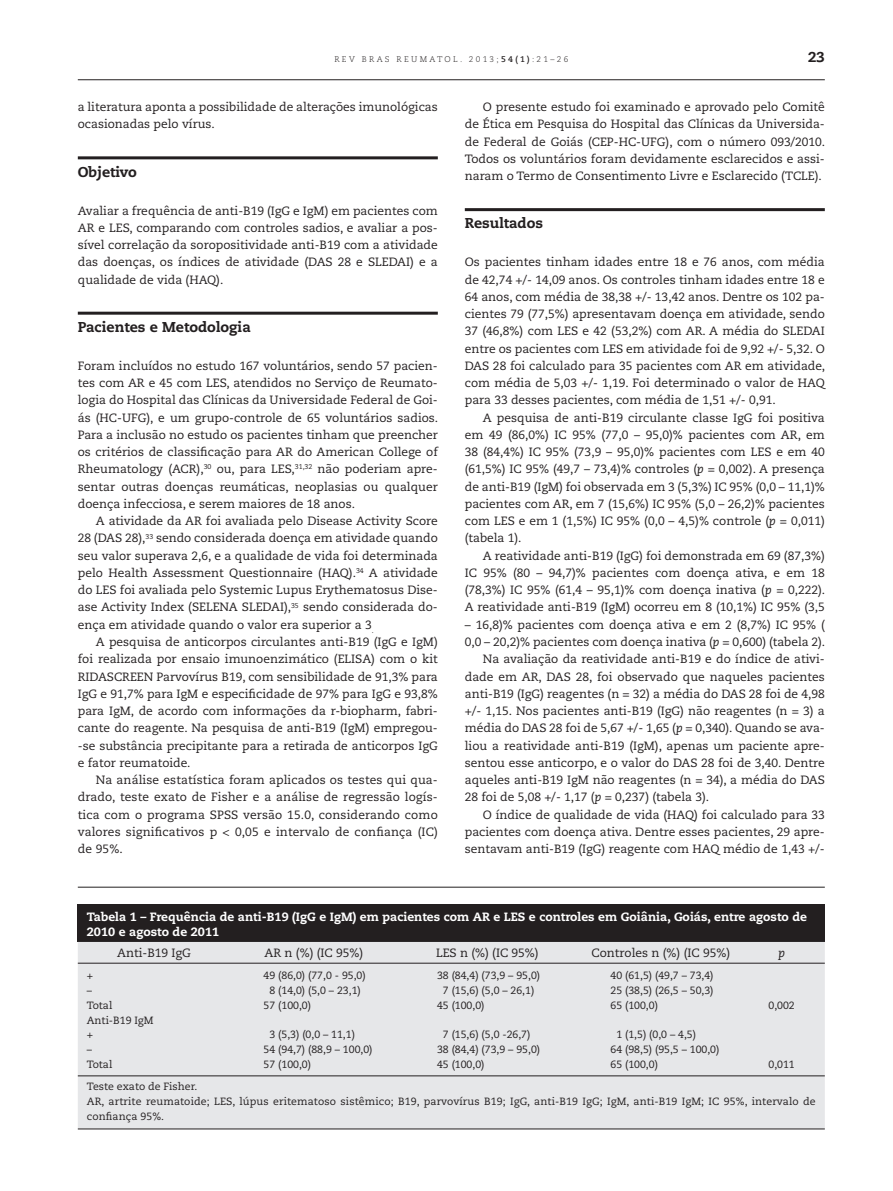
<style>
.page{position:relative;width:893px;height:1191px;background:#fff}
.page>*{position:absolute;margin:0;border:0;box-sizing:border-box;transform-origin:0 0}
.t1{font:800 14.25px "Caecilia LT Std";color:#231f20}
.t2{font:12px/17.2px "Caecilia LT Std";color:#231f20;text-align:justify}
.t3{font:800 12px/15px "Caecilia LT Std";color:#fff}
.t4{font:italic 12px "Caecilia LT Std";color:#231f20}
.t5{font:10.5px/15px "Caecilia LT Std";color:#231f20}
.t6{font:300 8.25px "Caecilia LT Std";letter-spacing:.28em;color:#231f20}
.s1{font-weight:700}
.s2{font-style:italic}
</style>
<div class="page">
<hr style="left:78px;top:79px;width:747px;height:1px;background:#231f20">
<div style="left:78px;top:904px;width:747px;height:38px;background:#231f20"></div>
<div style="left:78px;top:942px;width:747px;height:186px;background:#e6e7e9"></div>
<hr style="left:78px;top:1128px;width:747px;height:1px;background:#231f20">
<hr style="left:78px;top:962px;width:747px;height:1px;background:#231f20">
<hr style="left:78px;top:1075px;width:747px;height:1px;background:#231f20">
<hr style="left:78px;top:886px;width:747px;height:1px;background:#231f20">
<hr style="left:78px;top:156px;width:360px;height:3px;background:#231f20">
<hr style="left:78px;top:312px;width:360px;height:3px;background:#231f20">
<hr style="left:465px;top:208px;width:360px;height:3px;background:#231f20">
<p class="t6" style="left:334px;top:54px;width:235px">REV BRAS REUMATOL. 2013;<span class="s1">54(1)</span>:21–26</p>
<p class="t1" style="left:808px;top:51px;width:18px">23</p>
<p class="t2" style="left:78px;top:99px;width:361px">a literatura aponta a possibilidade de alterações imunológicas ocasionadas pelo vírus.</p>
<p class="t1" style="left:78px;top:166px;width:60px">Objetivo</p>
<p class="t2" style="left:78px;top:203px;width:361px">Avaliar a frequência de anti-B19 (IgG e IgM) em pacientes com AR e LES, comparando com controles sadios, e avaliar a pos&shy;sível correlação da soropositividade anti-B19 com a atividade das doenças, os índices de atividade (DAS 28 e SLEDAI) e a qualidade de vida (HAQ).</p>
<p class="t1" style="left:78px;top:321px;width:175px">Pacientes e Metodologia</p>
<p class="t2" style="left:78px;top:358px;width:362px">Foram incluídos no estudo 167 voluntários, sendo 57 pacien&shy;tes com AR e 45 com LES, atendidos no Serviço de Reumato&shy;logia do Hospital das Clínicas da Universidade Federal de Goi&shy;ás (HC-UFG), e um grupo-controle de 65 voluntários sadios.<br>Para a inclusão no estudo os pacientes tinham que preencher os critérios de classificação para AR do American College of Rheumatology (ACR),<sup>30</sup> ou, para LES,<sup>31,32</sup> não poderiam apre&shy;sentar outras doenças reumáticas, neoplasias ou qualquer doença infecciosa, e serem maiores de 18 anos.</p>
<p class="t2" style="left:78px;top:513px;width:361px;text-indent:18px">A atividade da AR foi avaliada pelo Disease Activity Score 28 (DAS 28),<sup>33</sup> sendo considerada doença em atividade quando seu valor superava 2,6, e a qualidade de vida foi determinada pelo Health Assessment Questionnaire (HAQ).<sup>34</sup> A atividade do LES foi avaliada pelo Systemic Lupus Erythematosus Dise&shy;ase Activity Index (SELENA SLEDAI),<sup>35</sup> sendo considerada do&shy;ença em atividade quando o valor era superior a 3<sub>.</sub></p>
<p class="t2" style="left:78px;top:634px;width:361px;text-indent:18px">A pesquisa de anticorpos circulantes anti-B19 (IgG e IgM) foi realizada por ensaio imunoenzimático (ELISA) com o kit RIDASCREEN Parvovírus B19, com sensibilidade de 91,3% para IgG e 91,7% para IgM e especificidade de 97% para IgG e 93,8% para IgM, de acordo com informações da r-biopharm, fabri&shy;cante do reagente. Na pesquisa de anti-B19 (IgM) empregou--se substância precipitante para a retirada de anticorpos IgG e fator reumatoide.</p>
<p class="t2" style="left:78px;top:772px;width:361px;text-indent:18px">Na análise estatística foram aplicados os testes qui qua&shy;drado, teste exato de Fisher e a análise de regressão logís&shy;tica com o programa SPSS versão 15.0, considerando como valores significativos p &lt; 0,05 e intervalo de confiança (IC) de 95%.</p>
<p class="t2" style="left:465px;top:99px;width:362px;text-indent:18px">O presente estudo foi examinado e aprovado pelo Comitê de Ética em Pesquisa do Hospital das Clínicas da Universida&shy;de Federal de Goiás (CEP-HC-UFG), com o número 093/2010.<br>Todos os voluntários foram devidamente esclarecidos e assi&shy;naram o Termo de Consentimento Livre e Esclarecido (TCLE).</p>
<p class="t1" style="left:465px;top:217px;width:80px">Resultados</p>
<p class="t2" style="left:465px;top:254px;width:362px">Os pacientes tinham idades entre 18 e 76 anos, com média de 42,74 +/- 14,09 anos. Os controles tinham idades entre 18 e 64 anos, com média de 38,38 +/- 13,42 anos. Dentre os 102 pa&shy;cientes 79 (77,5%) apresentavam doença em atividade, sendo 37 (46,8%) com LES e 42 (53,2%) com AR. A média do SLEDAI entre os pacientes com LES em atividade foi de 9,92 +/- 5,32. O DAS 28 foi calculado para 35 pacientes com AR em atividade, com média de 5,03 +/- 1,19. Foi determinado o valor de HAQ para 33 desses pacientes, com média de 1,51 +/- 0,91.</p>
<p class="t2" style="left:465px;top:410px;width:362px;text-indent:18px">A pesquisa de anti-B19 circulante classe IgG foi positiva em 49 (86,0%) IC 95% (77,0 – 95,0)% pacientes com AR, em 38 (84,4%) IC 95% (73,9 – 95,0)% pacientes com LES e em 40 (61,5%) IC 95% (49,7 – 73,4)% controles (<span class="s2">p</span> = 0,002). A presença de anti-B19 (IgM) foi observada em 3 (5,3%) IC 95% (0,0 – 11,1)% pacientes com AR, em 7 (15,6%) IC 95% (5,0 – 26,2)% pacientes com LES e em 1 (1,5%) IC 95% (0,0 – 4,5)% controle (<span class="s2">p</span> = 0,011) (tabela 1).</p>
<p class="t2" style="left:465px;top:548px;width:362px;text-indent:18px">A reatividade anti-B19 (IgG) foi demonstrada em 69 (87,3%)<br>IC 95% (80 – 94,7)% pacientes com doença ativa, e em 18 (78,3%) IC 95% (61,4 – 95,1)% com doença inativa (<span class="s2">p</span> = 0,222).<br>A reatividade anti-B19 (IgM) ocorreu em 8 (10,1%) IC 95% (3,5</p>
<p class="t2" style="left:465px;top:617px;width:361px">– 16,8)% pacientes com doença ativa e em 2 (8,7%) IC 95% (</p>
<p class="t2" style="left:465px;top:634px;width:362px">0,0 – 20,2)% pacientes com doença inativa (<span class="s2">p</span> = 0,600) (tabela 2).</p>
<p class="t2" style="left:483px;top:651px;width:343px">Na avaliação da reatividade anti-B19 e do índice de ativi-</p>
<p class="t2" style="left:465px;top:668px;width:361px">dade em AR, DAS 28, foi observado que naqueles pacientes</p>
<p class="t2" style="left:465px;top:686px;width:361px">anti-B19 (IgG) reagentes (n = 32) a média do DAS 28 foi de 4,98</p>
<p class="t2" style="left:465px;top:703px;width:361px">+/- 1,15. Nos pacientes anti-B19 (IgG) não reagentes (n = 3) a</p>
<p class="t2" style="left:465px;top:720px;width:361px">média do DAS 28 foi de 5,67 +/- 1,65 (<span class="s2">p</span> = 0,340). Quando se ava-</p>
<p class="t2" style="left:465px;top:737px;width:361px">liou a reatividade anti-B19 (IgM), apenas um paciente apre-</p>
<p class="t2" style="left:465px;top:755px;width:361px">sentou esse anticorpo, e o valor do DAS 28 foi de 3,40. Dentre</p>
<p class="t2" style="left:465px;top:772px;width:361px">aqueles anti-B19 IgM não reagentes (n = 34), a média do DAS</p>
<p class="t2" style="left:465px;top:789px;width:246px">28 foi de 5,08 +/- 1,17 (<span class="s2">p</span> = 0,237) (tabela 3).</p>
<p class="t2" style="left:483px;top:806px;width:343px">O índice de qualidade de vida (HAQ) foi calculado para 33</p>
<p class="t2" style="left:465px;top:824px;width:361px">pacientes com doença ativa. Dentre esses pacientes, 29 apre-</p>
<p class="t2" style="left:465px;top:841px;width:361px">sentavam anti-B19 (IgG) reagente com HAQ médio de 1,43 +/-</p>
<p class="t3" style="left:87px;top:910px;width:722px">Tabela 1 – Frequência de anti-B19 (IgG e IgM) em pacientes com AR e LES e controles em Goiânia, Goiás, entre agosto de<br>2010 e agosto de 2011</p>
<p class="t2" style="left:117px;top:945px;width:75px">Anti-B19 IgG</p>
<p class="t2" style="left:265px;top:945px;width:100px">AR n (%) (IC 95%)</p>
<p class="t2" style="left:436px;top:945px;width:104px">LES n (%) (IC 95%)</p>
<p class="t2" style="left:592px;top:945px;width:140px">Controles n (%) (IC 95%)</p>
<p class="t4" style="left:778px;top:948px;width:8px">p</p>
<p class="t5" style="left:87px;top:968px;width:8px">+</p>
<p class="t5" style="left:264px;top:968px;width:104px">49 (86,0) (77,0 - 95,0)</p>
<p class="t5" style="left:437px;top:968px;width:105px">38 (84,4) (73,9 – 95,0)</p>
<p class="t5" style="left:610px;top:968px;width:105px">40 (61,5) (49,7 – 73,4)</p>
<p class="t5" style="left:87px;top:983px;width:7px">–</p>
<p class="t5" style="left:269px;top:983px;width:93px">8 (14,0) (5,0 – 23,1)</p>
<p class="t5" style="left:443px;top:983px;width:93px">7 (15,6) (5,0 – 26,1)</p>
<p class="t5" style="left:610px;top:983px;width:105px">25 (38,5) (26,5 – 50,3)</p>
<p class="t5" style="left:87px;top:998px;width:27px">Total</p>
<p class="t5" style="left:264px;top:998px;width:49px">57 (100,0)</p>
<p class="t5" style="left:437px;top:998px;width:49px">45 (100,0)</p>
<p class="t5" style="left:610px;top:998px;width:49px">65 (100,0)</p>
<p class="t5" style="left:768px;top:998px;width:28px">0,002</p>
<p class="t5" style="left:87px;top:1013px;width:68px">Anti-B19 IgM +</p>
<p class="t5" style="left:269px;top:1028px;width:87px">3 (5,3) (0,0 – 11,1)</p>
<p class="t5" style="left:443px;top:1028px;width:89px">7 (15,6) (5,0 -26,7)</p>
<p class="t5" style="left:616px;top:1028px;width:81px">1 (1,5) (0,0 – 4,5)</p>
<p class="t5" style="left:87px;top:1043px;width:7px">–</p>
<p class="t5" style="left:264px;top:1043px;width:110px">54 (94,7) (88,9 – 100,0)</p>
<p class="t5" style="left:437px;top:1043px;width:105px">38 (84,4) (73,9 – 95,0)</p>
<p class="t5" style="left:610px;top:1043px;width:110px">64 (98,5) (95,5 – 100,0)</p>
<p class="t5" style="left:87px;top:1057px;width:27px">Total</p>
<p class="t5" style="left:264px;top:1057px;width:49px">57 (100,0)</p>
<p class="t5" style="left:437px;top:1057px;width:49px">45 (100,0)</p>
<p class="t5" style="left:610px;top:1057px;width:49px">65 (100,0)</p>
<p class="t5" style="left:768px;top:1057px;width:28px">0,011</p>
<p class="t5" style="left:87px;top:1079px;width:730px">Teste exato de Fisher.<br>AR, artrite reumatoide; LES, lúpus eritematoso sistêmico; B19, parvovírus B19; IgG, anti-B19 IgG; IgM, anti-B19 IgM; IC 95%, intervalo de confiança 95%.</p>
</div>
